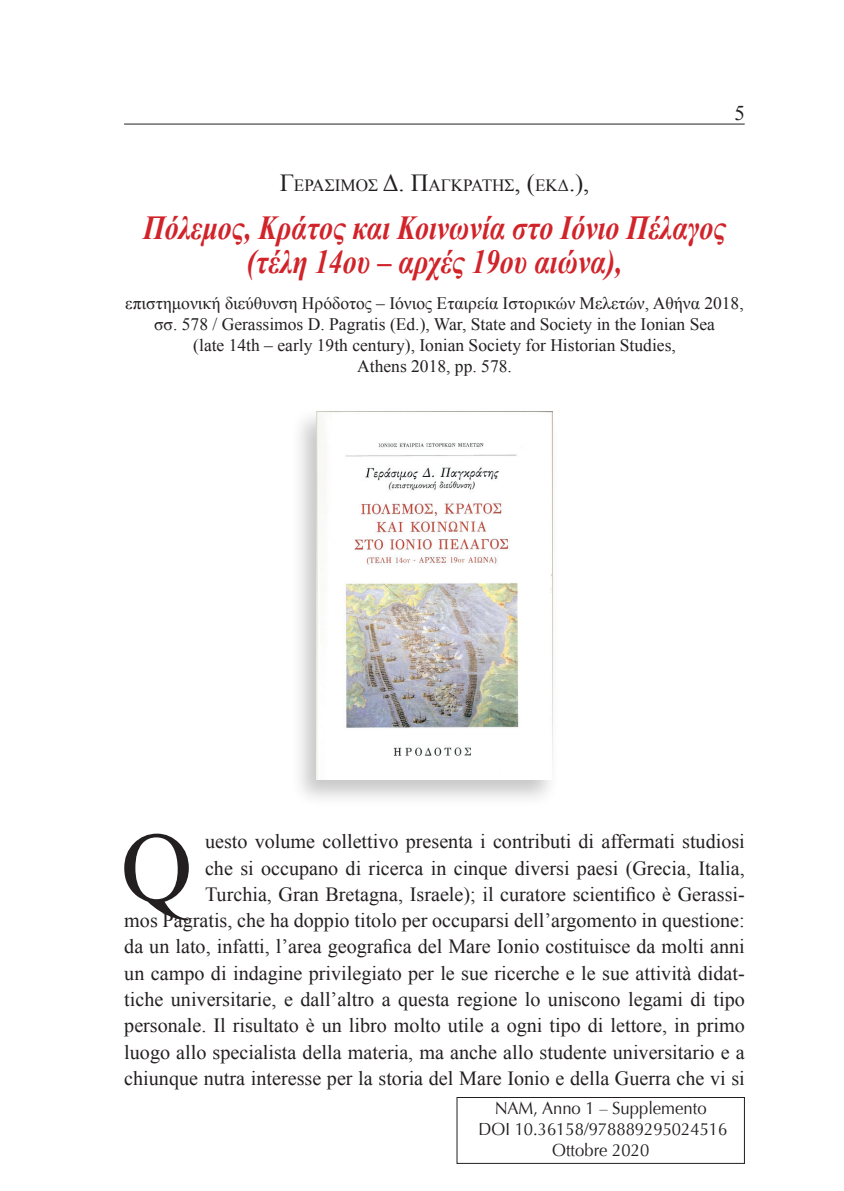
<style>
.page{position:relative;width:844px;height:1191px;background:#fff}
.page>*{position:absolute;margin:0;border:0;box-sizing:border-box;transform-origin:0 0}
.t1{font:99.4px "Times New Roman";color:#231f20}
.t2{font:italic 700 33.6px/33.6px "Times New Roman";color:#d1232a;text-align:center;scale:.83 1}
.t3{font:21px "Times New Roman";color:#231f20}
.t4{font:20.12px/26.2px "Times New Roman";color:#231f20;text-align:right}
.t5{font:17.5px/21px "Times New Roman";color:#231f20;text-align:center}
.t6{font:17.5px/21px "Optima";color:#231f20;text-align:center;scale:.95 1}
.t7{font:17.15px "Times New Roman";color:#231f20}
.s1{font-size:24.5px}
</style>
<div class="page">
<hr style="left:124px;top:124px;width:620px;height:1px;background:#231f20">
<div style="left:290px;top:406px;width:269px;height:401px;background:#231f20;opacity:.25"></div>
<img style="left:316px;top:411px;width:236px;height:368px">
<div style="left:456px;top:1097px;width:288px;height:66px;border:1px solid #231f20"></div>
<p class="t3" style="left:734px;top:99px;width:12px">5</p>
<p class="t7" style="left:279px;top:173px;width:311px"><span class="s1">Γ</span>εράσιμος <span class="s1">Δ. Π</span>αγκράτης<span class="s1">, (</span>εκδ<span class="s1">.),</span></p>
<h2 class="t2" style="left:143px;top:210px;width:703px">Πόλεμος, Κράτος και Κοινωνία στο Ιόνιο Πέλαγος (τέλη 14ου – αρχές 19ου αιώνα),</h2>
<p class="t5" style="left:125px;top:292px;width:619px">επιστημονική διεύθυνση Ηρόδοτος – Ιόνιος Εταιρεία Ιστορικών Μελετών, Αθήνα 2018, σσ. 578 / Gerassimos D. Pagratis (Ed.), War, State and Society in the Ionian Sea<br>(late 14th – early 19th century), Ionian Society for Historian Studies,<br>Athens 2018, pp. 578.</p>
<h1 class="t1" style="left:121px;top:801px;width:73px">Q</h1>
<p class="t4" style="left:124px;top:828px;width:622px">uesto volume collettivo presenta i contributi di affermati studiosi<br>che si occupano di ricerca in cinque diversi paesi (Grecia, Italia,<br>Turchia, Gran Bretagna, Israele); il curatore scientifico è Gerassi-<br>mos Pagratis, che ha doppio titolo per occuparsi dell’argomento in questione: da un lato, infatti, l’area geografica del Mare Ionio costituisce da molti anni un campo di indagine privilegiato per le sue ricerche e le sue attività didat&shy;tiche universitarie, e dall’altro a questa regione lo uniscono legami di tipo personale. Il risultato è un libro molto utile a ogni tipo di lettore, in primo luogo allo specialista della materia, ma anche allo studente universitario e a chiunque nutra interesse per la storia del Mare Ionio e della Guerra che vi si</p>
<p class="t6" style="left:478px;top:1097px;width:263px">NAM, Anno 1 – Supplemento<br>DOI 10.36158/978889295024516<br>Ottobre 2020</p>
</div>
